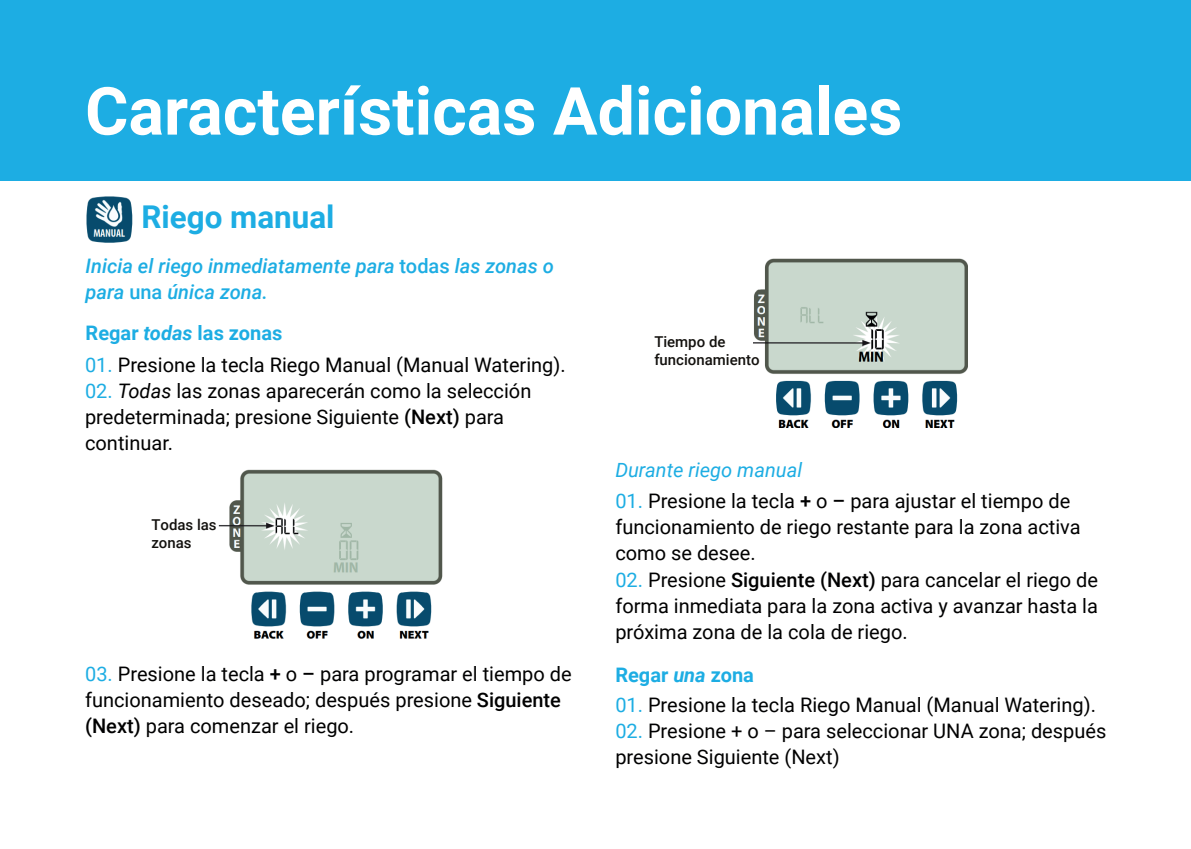
<style>
.page{position:relative;width:1191px;height:849px;background:#fff}
.page>*{position:absolute;margin:0;border:0;box-sizing:border-box;transform-origin:0 0}
.t1{font:700 66.4px "Roboto";color:#fff}
.t2{font:700 31.4px "Roboto";color:#1dade3}
.t3{font:20px/26px "Roboto";color:#000001}
.t4{font:italic 500 20px/26px "Roboto";color:#1dade3}
.t5{font:700 20px "Roboto";color:#1dade3}
.t6{font:italic 20px "Roboto";color:#1dade3}
.t7{font:500 15px/18px "Roboto";color:#13110e}
.s1{font-style:normal}
.s2{font-style:italic}
.s3{color:#1dade3}
.s4{font-weight:500}
</style>
<div class="page">
<div style="left:0;top:0;width:1191px;height:180px;background:#1dade3"></div>
<img style="left:86px;top:196px;width:46px;height:46px">
<img style="left:218px;top:469px;width:225px;height:170px">
<div style="left:218px;top:530px;width:8px;height:15px;background:#fff"></div>
<img style="left:753px;top:258px;width:214px;height:169px">
<h1 class="t1" style="left:85px;top:64px;width:819px">Características Adicionales</h1>
<h2 class="t2" style="left:141px;top:195px;width:195px">Riego manual</h2>
<p class="t4" style="left:86px;top:253px;width:470px">Inicia el riego inmediatamente para <span class="s1">todas</span> las zonas o para <span class="s1">una</span> única zona.</p>
<p class="t5" style="left:86px;top:319px;width:198px">Regar <span class="s2">todas</span> las zonas</p>
<p class="t3" style="left:85px;top:351px;width:482px"><span class="s3">01.</span> Presione la tecla Riego Manual (Manual Watering).</p>
<p class="t3" style="left:85px;top:377px;width:448px"><span class="s3">02.</span> <span class="s2">Todas</span> las zonas aparecerán como la selección predeterminada; presione Siguiente <span class="s4">(Next)</span> para continuar.</p>
<p class="t7" style="left:151px;top:515px;width:67px">Todas las zonas</p>
<p class="t3" style="left:85px;top:660px;width:488px"><span class="s3">03.</span> Presione la tecla <span class="s4">+</span> o <span class="s4">–</span> para programar el tiempo de funcionamiento deseado; después presione <span class="s4">Siguiente (Next)</span> para comenzar el riego.</p>
<p class="t7" style="left:654px;top:332px;width:107px">Tiempo de funcionamiento</p>
<p class="t6" style="left:615px;top:456px;width:188px">Durante riego manual</p>
<p class="t3" style="left:615px;top:487px;width:467px"><span class="s3">01.</span> Presione la tecla <span class="s4">+</span> o <span class="s4">–</span> para ajustar el tiempo de funcionamiento de riego restante para la zona activa como se desee.</p>
<p class="t3" style="left:615px;top:565px;width:484px;text-align:justify"><span class="s3">02.</span> Presione <span class="s4">Siguiente (Next)</span> para cancelar el riego de forma inmediata para la zona activa y avanzar hasta la próxima zona de la cola de riego.</p>
<p class="t5" style="left:615px;top:660px;width:140px">Regar <span class="s2">una</span> zona</p>
<p class="t3" style="left:615px;top:691px;width:482px"><span class="s3">01.</span> Presione la tecla Riego Manual (Manual Watering).</p>
<p class="t3" style="left:615px;top:717px;width:492px"><span class="s3">02.</span> Presione + o – para seleccionar UNA zona; después presione Siguiente (Next)</p>
</div>
